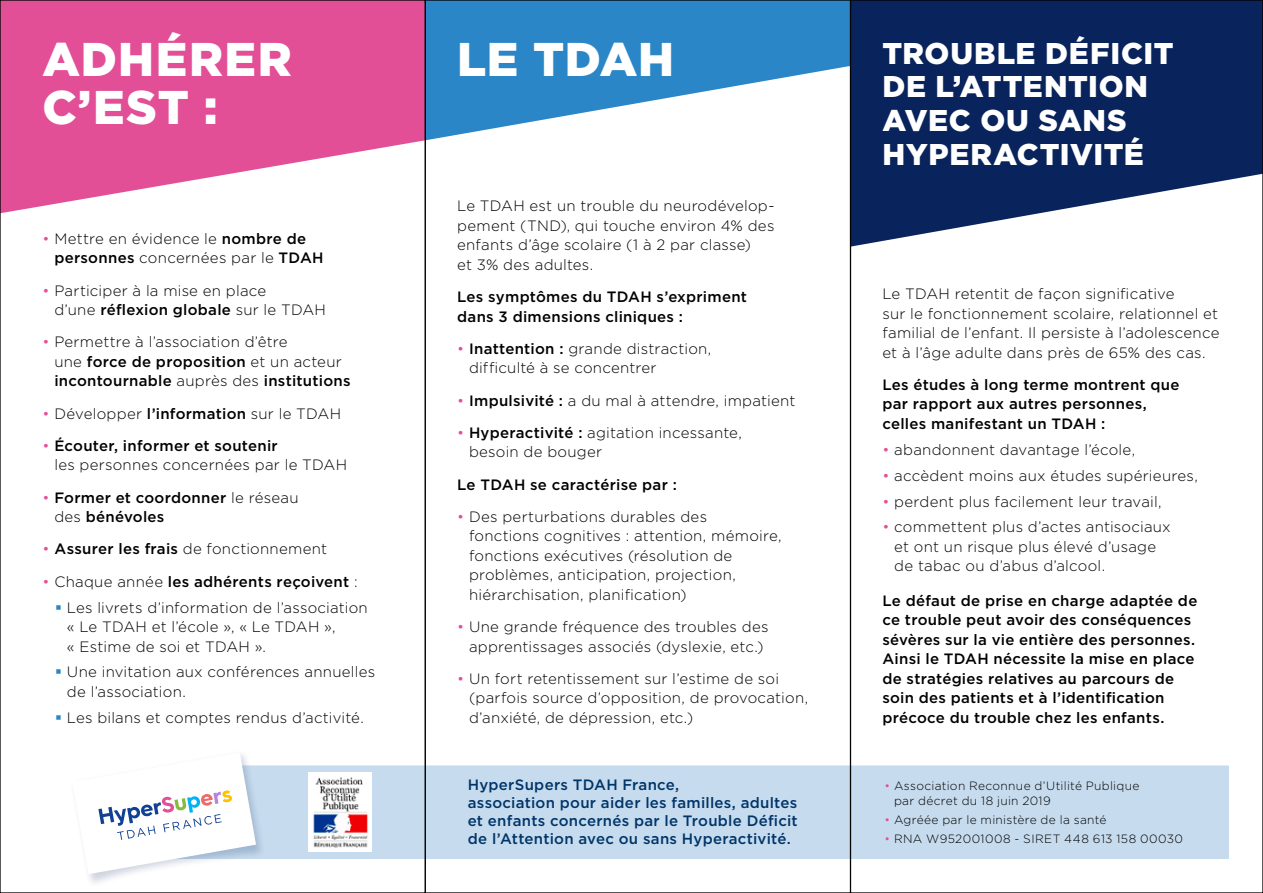
<style>
.page{position:relative;width:1263px;height:893px;background:#fff}
.page>*{position:absolute;margin:0;border:0;box-sizing:border-box;transform-origin:0 0}
.t1{font:900 47.25px/48.8px "Gotham";letter-spacing:.02em;color:#fff}
.t2{font:900 30px/33.8px "Gotham";letter-spacing:.025em;color:#fff}
.t3{font:300 15px/19.5px "Gotham";letter-spacing:.015em;color:#000}
.t4{font:500 15px/19.5px "Gotham";letter-spacing:.02em;color:#000}
.t5{font:500 15px/18px "Gotham";letter-spacing:.02em;color:#003569}
.t6{font:300 12px/15px "Gotham";letter-spacing:.025em;color:#000}
.s1{color:#e24f97}
.s2{font-weight:500}
.s3{font-weight:300;color:#e24f97}
.s4{font-weight:300}
.s5{color:#2a86c6}
</style>
<div class="page">
<svg style="left:2px;top:2px;width:421px;height:211px;fill:#e24f97"></svg>
<svg style="left:852px;top:2px;width:409px;height:245px;background:#2d4474"></svg>
<svg style="left:427px;top:2px;width:421px;height:138px;fill:#2a86c6"></svg>
<div style="left:267px;top:765px;width:962px;height:94px;background:#c6dbed"></div>
<div style="left:70px;top:749px;width:197px;height:139px;background:#09245c;opacity:.2"></div>
<div style="left:309px;top:773px;width:63px;height:79px;background:#fff"></div>
<img style="left:313px;top:777px;width:55px;height:71px">
<svg style="left:72px;top:752px;width:186px;height:126px"></svg>
<h1 class="t1" style="left:43px;top:33px;width:251px">ADHÉRER<br>C’EST :</h1>
<h1 class="t1" style="left:457px;top:33px;width:219px">LE TDAH</h1>
<h2 class="t2" style="left:882px;top:35px;width:293px">TROUBLE DÉFICIT<br>DE L’ATTENTION<br>AVEC OU SANS<br>HYPERACTIVITÉ</h2>
<p class="t3" style="left:54px;top:229px;width:271px;text-indent:-12px"><span class="s1">•</span> Mettre en évidence le <span class="s2">nombre de personnes</span> concernées par le <span class="s2">TDAH</span></p>
<p class="t3" style="left:54px;top:280px;width:273px;text-indent:-12px"><span class="s1">•</span> Participer à la mise en place<br>d’une <span class="s2">réflexion globale</span> sur le TDAH</p>
<p class="t3" style="left:54px;top:332px;width:298px;text-indent:-12px"><span class="s1">•</span> Permettre à l’association d’être<br>une <span class="s2">force de proposition</span> et un acteur <span class="s2">incontournable</span> auprès des <span class="s2">institutions</span></p>
<p class="t3" style="left:43px;top:403px;width:300px"><span class="s1">•</span> Développer <span class="s2">l’information</span> sur le TDAH</p>
<p class="t3" style="left:54px;top:436px;width:294px;text-indent:-12px"><span class="s1">•</span> <span class="s2">Écouter, informer et soutenir<br></span>les personnes concernées par le TDAH</p>
<p class="t4" style="left:54px;top:487px;width:246px;text-indent:-12px"><span class="s3">•</span> Former et coordonner <span class="s4">le réseau des</span> bénévoles</p>
<p class="t3" style="left:43px;top:539px;width:286px"><span class="s1">•</span> <span class="s2">Assurer les frais</span> de fonctionnement</p>
<p class="t4" style="left:43px;top:571px;width:317px"><span class="s3">•</span> <span class="s4">Chaque année</span> les adhérents reçoivent <span class="s4">:</span></p>
<p class="t3" style="left:67px;top:597px;width:302px;text-indent:-12px"><span class="s5">▪</span> Les livrets d’information de l’association « Le TDAH et l’école », « Le TDAH »,<br>« Estime de soi et TDAH ».</p>
<p class="t3" style="left:67px;top:662px;width:310px;text-indent:-12px"><span class="s5">▪</span> Une invitation aux conférences annuelles de l’association.</p>
<p class="t3" style="left:55px;top:708px;width:308px"><span class="s5">▪</span> Les bilans et comptes rendus d’activité.</p>
<p class="t3" style="left:457px;top:196px;width:319px">Le TDAH est un trouble du neurodévelop&shy;pement (TND), qui touche environ 4% des enfants d’âge scolaire (1 à 2 par classe)<br>et 3% des adultes.</p>
<p class="t4" style="left:457px;top:287px;width:291px">Les symptômes du TDAH s’expriment dans 3 dimensions cliniques :</p>
<p class="t3" style="left:469px;top:338px;width:244px;text-indent:-12px"><span class="s1">•</span> <span class="s2">Inattention :</span> grande distraction, difficulté à se concentrer</p>
<p class="t3" style="left:457px;top:390px;width:340px"><span class="s1">•</span> <span class="s2">Impulsivité :</span> a du mal à attendre, impatient</p>
<p class="t3" style="left:469px;top:422px;width:274px;text-indent:-12px"><span class="s1">•</span> <span class="s2">Hyperactivité :</span> agitation incessante, besoin de bouger</p>
<p class="t4" style="left:457px;top:474px;width:221px">Le TDAH se caractérise par :</p>
<p class="t3" style="left:469px;top:506px;width:314px;text-indent:-12px"><span class="s1">•</span> Des perturbations durables des<br>fonctions cognitives : attention, mémoire, fonctions exécutives (résolution de problèmes, anticipation, projection, hiérarchisation, planification)</p>
<p class="t3" style="left:457px;top:617px;width:313px;text-align:center"><span class="s1">•</span> Une grande fréquence des troubles des apprentissages associés (dyslexie, etc.)</p>
<p class="t3" style="left:469px;top:668px;width:341px;text-indent:-12px"><span class="s1">•</span> Un fort retentissement sur l’estime de soi (parfois source d’opposition, de provocation, d’anxiété, de dépression, etc.)</p>
<p class="t3" style="left:882px;top:284px;width:339px">Le TDAH retentit de façon significative<br>sur le fonctionnement scolaire, relationnel et familial de l’enfant. Il persiste à l’adolescence et à l’âge adulte dans près de 65% des cas.</p>
<p class="t4" style="left:882px;top:374px;width:299px">Les études à long terme montrent que par rapport aux autres personnes, celles manifestant un TDAH :</p>
<p class="t3" style="left:882px;top:439px;width:254px"><span class="s1">•</span> abandonnent davantage l’école,</p>
<p class="t3" style="left:882px;top:465px;width:317px"><span class="s1">•</span> accèdent moins aux études supérieures,</p>
<p class="t3" style="left:882px;top:491px;width:281px"><span class="s1">•</span> perdent plus facilement leur travail,</p>
<p class="t3" style="left:894px;top:517px;width:278px;text-indent:-12px"><span class="s1">•</span> commettent plus d’actes antisociaux et ont un risque plus élevé d’usage de tabac ou d’abus d’alcool.</p>
<p class="t4" style="left:882px;top:590px;width:316px">Le défaut de prise en charge adaptée de ce trouble peut avoir des conséquences sévères sur la vie entière des personnes.<br>Ainsi le TDAH nécessite la mise en place de stratégies relatives au parcours de soin des patients et à l’identification précoce du trouble chez les enfants.</p>
<p class="t5" style="left:468px;top:776px;width:331px">HyperSupers TDAH France,<br>association pour aider les familles, adultes et enfants concernés par le Trouble Déficit de l’Attention avec ou sans Hyperactivité.</p>
<p class="t6" style="left:894px;top:778px;width:247px;text-indent:-9px"><span class="s1">•</span> Association Reconnue d’Utilité Publique par décret du 18 juin 2019</p>
<p class="t6" style="left:884px;top:812px;width:224px"><span class="s1">•</span> Agréée par le ministère de la santé</p>
<p class="t6" style="left:884px;top:831px;width:300px"><span class="s1">•</span> RNA W952001008 - SIRET 448 613 158 00030</p>
</div>
